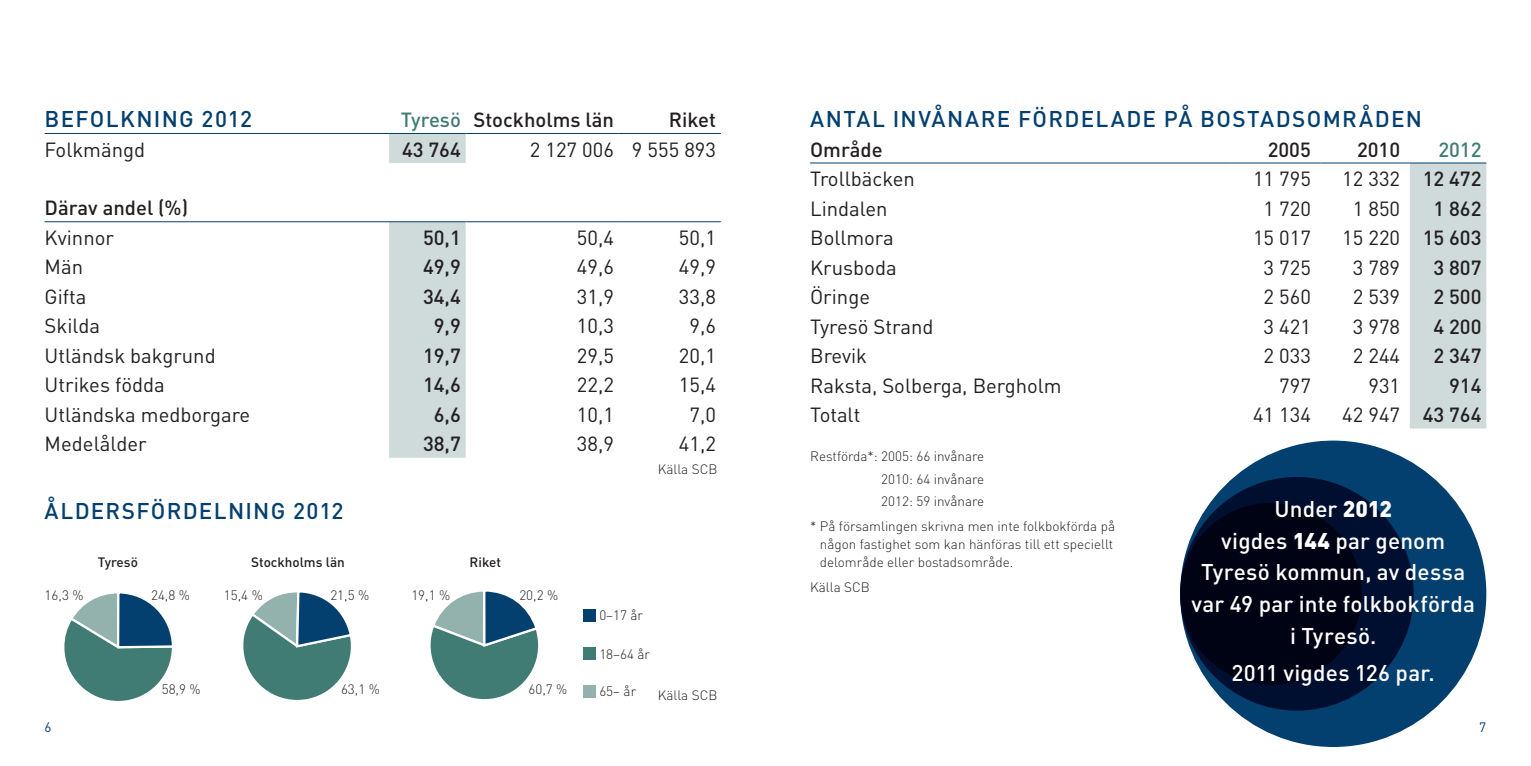
<style>
.page{position:relative;width:1531px;height:766px;background:#fff}
.page>*{position:absolute;margin:0;border:0;box-sizing:border-box;transform-origin:0 0}
.Underrubrik{font:500 22.5px/31.5px "DIN";letter-spacing:.005em;color:#fff;text-align:center}
.Underrubrik-2{font:500 22.5px "DIN";letter-spacing:.055em;color:#033f6f}
.tabell_vä{font:20.25px "DIN";color:#231f20}
.tabell_hö{font:20.25px "DIN";color:#231f20}
.rubrik_tabell_hö{font:500 20.25px "DIN";color:#231f20}
.rubrik_tabell_vä{font:500 20.25px "DIN";color:#231f20}
.rubrik_tabell_hö-2{font:500 20.25px "DIN";color:#417c74}
.rubrik_tabell_2009{font:500 20.25px "DIN";color:#417c74}
.Källa{font:300 13.5px/22.5px "DIN";color:#231f20;text-align:justify}
.t1{font:500 13.5px "DIN";color:#231f20}
.t2{font:13.5px "DIN";color:#033f6f}
.s1{font-weight:900}
</style>
<div class="page">
<div style="left:1410px;top:163px;width:76px;height:265px;background:#cedbda"></div>
<hr style="left:810px;top:162px;width:421px;height:1px;background:#033f6f">
<hr style="left:1231px;top:162px;width:89px;height:1px;background:#033f6f">
<hr style="left:1320px;top:162px;width:90px;height:1px;background:#033f6f">
<hr style="left:1410px;top:162px;width:76px;height:1px;background:#033f6f">
<svg style="left:389px;top:134px;width:77px;height:323px"></svg>
<hr style="left:45px;top:221px;width:344px;height:1px;background:#033f6f">
<hr style="left:466px;top:221px;width:153px;height:1px;background:#033f6f">
<hr style="left:619px;top:221px;width:102px;height:1px;background:#033f6f">
<hr style="left:45px;top:133px;width:344px;height:1px;background:#033f6f">
<hr style="left:389px;top:133px;width:77px;height:1px;background:#033f6f">
<hr style="left:466px;top:133px;width:153px;height:1px;background:#033f6f">
<hr style="left:619px;top:133px;width:102px;height:1px;background:#033f6f">
<hr style="left:389px;top:221px;width:77px;height:1px;background:#033f6f">
<svg style="left:64px;top:593px;width:108px;height:108px"></svg>
<svg style="left:243px;top:592px;width:108px;height:108px"></svg>
<svg style="left:430px;top:591px;width:109px;height:109px"></svg>
<div style="left:583px;top:647px;width:13px;height:13px;background:#417c74"></div>
<div style="left:583px;top:685px;width:13px;height:13px;background:#94b2ad"></div>
<div style="left:583px;top:609px;width:13px;height:12px;background:#033f6f"></div>
<div style="left:1180px;top:440px;width:306px;height:306px;background:#033f6f;border-radius:50%"></div>
<svg style="left:1180px;top:477px;width:233px;height:233px;fill:#000314"></svg>
<p class="Underrubrik-2" style="left:45px;top:105px;width:209px">BEFOLKNING 2012</p>
<p class="rubrik_tabell_hö-2" style="left:401px;top:107px;width:62px">Tyresö</p>
<p class="rubrik_tabell_hö" style="left:473px;top:107px;width:142px">Stockholms län</p>
<p class="rubrik_tabell_hö" style="left:669px;top:107px;width:49px">Riket</p>
<p class="tabell_vä" style="left:45px;top:137px;width:102px">Folkmängd</p>
<p class="rubrik_tabell_hö" style="left:402px;top:136px;width:60px">43 764</p>
<p class="tabell_hö" style="left:530px;top:137px;width:86px">2 127 006</p>
<p class="tabell_hö" style="left:632px;top:137px;width:86px">9 555 893</p>
<p class="rubrik_tabell_vä" style="left:45px;top:195px;width:145px">Därav andel (%)</p>
<p class="tabell_vä" style="left:45px;top:225px;width:71px">Kvinnor</p>
<p class="rubrik_tabell_hö" style="left:423px;top:224px;width:39px">50,1</p>
<p class="tabell_hö" style="left:577px;top:225px;width:39px">50,4</p>
<p class="tabell_hö" style="left:679px;top:225px;width:39px">50,1</p>
<p class="tabell_vä" style="left:45px;top:254px;width:40px">Män</p>
<p class="rubrik_tabell_hö" style="left:423px;top:254px;width:39px">49,9</p>
<p class="tabell_hö" style="left:577px;top:254px;width:39px">49,6</p>
<p class="tabell_hö" style="left:679px;top:254px;width:39px">49,9</p>
<p class="tabell_vä" style="left:45px;top:284px;width:43px">Gifta</p>
<p class="rubrik_tabell_hö" style="left:423px;top:283px;width:39px">34,4</p>
<p class="tabell_hö" style="left:577px;top:284px;width:39px">31,9</p>
<p class="tabell_hö" style="left:679px;top:284px;width:39px">33,8</p>
<p class="tabell_vä" style="left:45px;top:313px;width:57px">Skilda</p>
<p class="rubrik_tabell_hö" style="left:434px;top:313px;width:29px">9,9</p>
<p class="tabell_hö" style="left:577px;top:313px;width:39px">10,3</p>
<p class="tabell_hö" style="left:689px;top:313px;width:28px">9,6</p>
<p class="tabell_vä" style="left:45px;top:343px;width:173px">Utländsk bakgrund</p>
<p class="rubrik_tabell_hö" style="left:423px;top:342px;width:39px">19,7</p>
<p class="tabell_hö" style="left:577px;top:343px;width:39px">29,5</p>
<p class="tabell_hö" style="left:679px;top:343px;width:39px">20,1</p>
<p class="tabell_vä" style="left:45px;top:372px;width:122px">Utrikes födda</p>
<p class="rubrik_tabell_hö" style="left:423px;top:372px;width:39px">14,6</p>
<p class="tabell_hö" style="left:577px;top:372px;width:39px">22,2</p>
<p class="tabell_hö" style="left:679px;top:372px;width:39px">15,4</p>
<p class="tabell_vä" style="left:45px;top:402px;width:207px">Utländska medborgare</p>
<p class="rubrik_tabell_hö" style="left:434px;top:401px;width:29px">6,6</p>
<p class="tabell_hö" style="left:577px;top:402px;width:39px">10,1</p>
<p class="tabell_hö" style="left:689px;top:402px;width:28px">7,0</p>
<p class="tabell_vä" style="left:45px;top:431px;width:103px">Medelålder</p>
<p class="rubrik_tabell_hö" style="left:423px;top:431px;width:39px">38,7</p>
<p class="tabell_hö" style="left:577px;top:431px;width:39px">38,9</p>
<p class="tabell_hö" style="left:679px;top:431px;width:39px">41,2</p>
<p class="Källa" style="left:658px;top:458px;width:61px">Källa SCB</p>
<p class="Underrubrik-2" style="left:45px;top:496px;width:300px">ÅLDERSFÖRDELNING 2012</p>
<p class="t1" style="left:98px;top:553px;width:42px">Tyresö</p>
<p class="t1" style="left:251px;top:553px;width:95px">Stockholms län</p>
<p class="t1" style="left:470px;top:553px;width:33px">Riket</p>
<p class="Källa" style="left:45px;top:584px;width:40px">16,3 %</p>
<p class="Källa" style="left:330px;top:584px;width:40px">21,5 %</p>
<p class="Källa" style="left:151px;top:584px;width:40px">24,8 %</p>
<p class="Källa" style="left:224px;top:584px;width:40px">15,4 %</p>
<p class="Källa" style="left:519px;top:584px;width:40px">20,2 %</p>
<p class="Källa" style="left:411px;top:584px;width:40px">19,1 %</p>
<p class="Källa" style="left:162px;top:677px;width:40px">58,9 %</p>
<p class="Källa" style="left:341px;top:677px;width:40px">63,1 %</p>
<p class="Källa" style="left:528px;top:677px;width:40px">60,7 %</p>
<p class="Källa" style="left:599px;top:603px;width:45px">0–17 år</p>
<p class="Källa" style="left:599px;top:642px;width:52px">18–64 år</p>
<p class="Källa" style="left:599px;top:679px;width:38px">65– år</p>
<p class="Källa" style="left:658px;top:683px;width:61px">Källa SCB</p>
<p class="Underrubrik-2" style="left:810px;top:105px;width:613px">ANTAL INVÅNARE FÖRDELADE PÅ BOSTADSOMRÅDEN</p>
<p class="rubrik_tabell_vä" style="left:810px;top:136px;width:74px">Område</p>
<p class="rubrik_tabell_hö" style="left:1267px;top:136px;width:45px">2005</p>
<p class="rubrik_tabell_hö" style="left:1357px;top:136px;width:45px">2010</p>
<p class="rubrik_tabell_2009" style="left:1438px;top:136px;width:45px">2012</p>
<p class="tabell_vä" style="left:810px;top:166px;width:106px">Trollbäcken</p>
<p class="tabell_hö" style="left:1253px;top:166px;width:59px">11 795</p>
<p class="tabell_hö" style="left:1342px;top:166px;width:59px">12 332</p>
<p class="rubrik_tabell_hö" style="left:1422px;top:166px;width:60px">12 472</p>
<p class="tabell_vä" style="left:810px;top:195px;width:79px">Lindalen</p>
<p class="tabell_hö" style="left:1263px;top:195px;width:49px">1 720</p>
<p class="tabell_hö" style="left:1353px;top:195px;width:49px">1 850</p>
<p class="rubrik_tabell_hö" style="left:1433px;top:195px;width:50px">1 862</p>
<p class="tabell_vä" style="left:810px;top:225px;width:85px">Bollmora</p>
<p class="tabell_hö" style="left:1253px;top:225px;width:59px">15 017</p>
<p class="tabell_hö" style="left:1342px;top:225px;width:59px">15 220</p>
<p class="rubrik_tabell_hö" style="left:1422px;top:225px;width:60px">15 603</p>
<p class="tabell_vä" style="left:810px;top:254px;width:88px">Krusboda</p>
<p class="tabell_hö" style="left:1263px;top:254px;width:49px">3 725</p>
<p class="tabell_hö" style="left:1353px;top:254px;width:49px">3 789</p>
<p class="rubrik_tabell_hö" style="left:1433px;top:254px;width:50px">3 807</p>
<p class="tabell_vä" style="left:810px;top:284px;width:61px">Öringe</p>
<p class="tabell_hö" style="left:1263px;top:284px;width:49px">2 560</p>
<p class="tabell_hö" style="left:1353px;top:284px;width:49px">2 539</p>
<p class="rubrik_tabell_hö" style="left:1433px;top:284px;width:50px">2 500</p>
<p class="tabell_vä" style="left:810px;top:313px;width:125px">Tyresö Strand</p>
<p class="tabell_hö" style="left:1263px;top:313px;width:49px">3 421</p>
<p class="tabell_hö" style="left:1353px;top:313px;width:49px">3 978</p>
<p class="rubrik_tabell_hö" style="left:1433px;top:313px;width:50px">4 200</p>
<p class="tabell_vä" style="left:810px;top:343px;width:58px">Brevik</p>
<p class="tabell_hö" style="left:1263px;top:343px;width:49px">2 033</p>
<p class="tabell_hö" style="left:1353px;top:343px;width:49px">2 244</p>
<p class="rubrik_tabell_hö" style="left:1433px;top:343px;width:50px">2 347</p>
<p class="tabell_vä" style="left:810px;top:372px;width:253px">Raksta, Solberga, Bergholm</p>
<p class="tabell_hö" style="left:1279px;top:372px;width:33px">797</p>
<p class="tabell_hö" style="left:1368px;top:372px;width:33px">931</p>
<p class="rubrik_tabell_hö" style="left:1449px;top:372px;width:34px">914</p>
<p class="tabell_vä" style="left:810px;top:402px;width:52px">Totalt</p>
<p class="tabell_hö" style="left:1253px;top:402px;width:59px">41 134</p>
<p class="tabell_hö" style="left:1342px;top:402px;width:59px">42 947</p>
<p class="rubrik_tabell_hö" style="left:1422px;top:402px;width:60px">43 764</p>
<p class="Källa" style="left:881px;top:445px;width:104px;text-indent:-71px">Restförda*: 2005: 66 invånare 2010: 64 invånare 2012: 59 invånare</p>
<p class="Källa" style="left:820px;top:516px;width:297px;line-height:18px;text-align:left;text-indent:-10px">* På församlingen skrivna men inte folkbokförda på någon fastighet som kan hänföras till ett speciellt delområde eller bostadsområde.</p>
<p class="Källa" style="left:810px;top:576px;width:61px">Källa SCB</p>
<p class="Underrubrik" style="left:1191px;top:492px;width:285px">Under <span class="s1">2012<br></span>vigdes <span class="s1">144</span> par genom<br>Tyresö kommun, av dessa var 49 par inte folkbokförda i Tyresö.</p>
<p class="Underrubrik" style="left:1231px;top:656px;width:205px">2011 vigdes 126 par.</p>
<p class="t2" style="left:45px;top:718px;width:9px">6</p>
<p class="t2" style="left:1479px;top:718px;width:9px">7</p>
</div>
